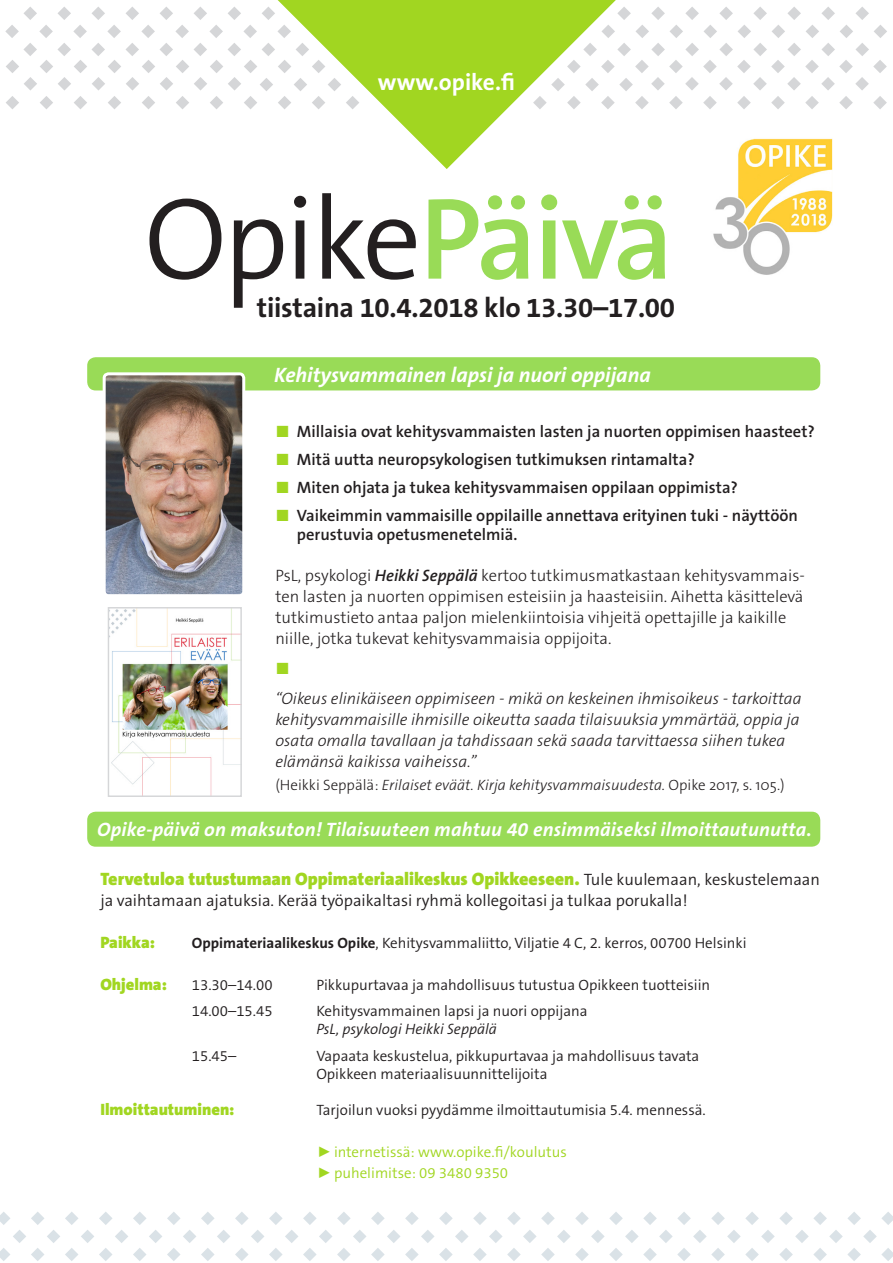
<style>
.page{position:relative;width:893px;height:1263px;background:#fff}
.page>*{position:absolute;margin:0;border:0;box-sizing:border-box;transform-origin:0 0}
.t1{font:300 117px "The Sans OT4";letter-spacing:-.03em;color:#231f20}
.t2{font:700 27.75px "The Sans OT7";letter-spacing:-.01em;color:#231f20}
.t3{font:700 23.4px "The Sans OT7";color:#fff}
.Oletus{font:italic 700 21px "The Sans OT7";color:#fff}
.t4{font:italic 700 19.5px "The Sans OT7";letter-spacing:.01em;color:#fff}
.t5{font:900 18px "The Sans Os F";color:#a1d621}
.t6{font:600 16.5px "The Sans Os F";color:#231f20}
.t7{font:300 16.5px/21px "The Sans Os F";color:#231f20}
.t8{font:italic 300 16.5px/21px "The Sans Os F";color:#231f20}
.t9{font:300 16.5px "The Sans OT4";color:#231f20}
.t10{font:900 16.5px "The Sans Os F";color:#a1d621}
.t11{font:300 16.5px "The Sans OT4";color:#a1d621}
.t12{font:300 15px "The Sans OT4";color:#231f20}
.t13{font:italic 300 15px "The Sans Os F";color:#231f20}
.t14{font:300 15px "The Sans OT4";color:#a1d621}
.t15{font:italic 300 15px "The Sans OT4";color:#231f20}
.s1{font-family:"The Sans Os F";font-weight:600;color:#99db57}
.s2{font-family:"The Sans OT4";font-weight:300;color:#a1d621}
.s3{font-weight:600;font-style:italic}
.s4{font-style:normal}
.s5{font-family:"The Sans OT4";font-weight:300;font-size:16.5px;color:#231f20}
.s6{font-family:"The Sans OT7";font-weight:700}
</style>
<div class="page">
<div style="left:87px;top:357px;width:733px;height:33px;background:#99db57;border-radius:9px"></div>
<div style="left:87px;top:812px;width:733px;height:35px;background:#99db57;border-radius:9px"></div>
<svg style="left:0;top:1212px;width:893px;height:49px"></svg>
<svg style="left:278px;top:0;width:338px;height:169px;fill:#a1d621"></svg>
<svg style="left:5px;top:7px;width:354px;height:102px"></svg>
<svg style="left:533px;top:7px;width:354px;height:102px"></svg>
<img style="left:713px;top:138px;width:120px;height:137px">
<img style="left:107px;top:376px;width:134px;height:217px">
<div style="left:103px;top:372px;width:142px;height:225px;border:3px solid #fff;border-radius:4px"></div>
<img style="left:111px;top:609px;width:129px;height:186px">
<div style="left:108px;top:607px;width:134px;height:190px;border:1px solid #d5d6d8"></div>
<p class="t3" style="left:378px;top:67px;width:139px">www.opike.fi</p>
<p class="t1" style="left:144px;top:164px;width:531px">Opike<span class="s1">Päivä</span></p>
<p class="t2" style="left:257px;top:290px;width:420px">tiistaina 10.4.2018 klo 13.30–17.00</p>
<p class="Oletus" style="left:274px;top:361px;width:378px">Kehitysvammainen lapsi ja nuori oppijana</p>
<p class="t6" style="left:275px;top:420px;width:541px"><span class="s2">■</span> Millaisia ovat kehitysvammaisten lasten ja nuorten oppimisen haasteet?</p>
<p class="t6" style="left:275px;top:448px;width:421px"><span class="s2">■</span> Mitä uutta neuropsykologisen tutkimuksen rintamalta?</p>
<p class="t6" style="left:275px;top:476px;width:464px"><span class="s2">■</span> Miten ohjata ja tukea kehitysvammaisen oppilaan oppimista?</p>
<p class="t6" style="left:275px;top:504px;width:524px"><span class="s2">■</span> Vaikeimmin vammaisille oppilaille annettava erityinen tuki - näyttöön</p>
<p class="t6" style="left:297px;top:524px;width:222px">perustuvia opetusmenetelmiä.</p>
<p class="t7" style="left:275px;top:565px;width:531px">PsL, psykologi <span class="s3">Heikki Seppälä</span> kertoo tutkimusmatkastaan kehitysvammais&shy;ten lasten ja nuorten oppimisen esteisiin ja haasteisiin. Aihetta käsittelevä tutkimustieto antaa paljon mielenkiintoisia vihjeitä opettajille ja kaikille niille, jotka tukevat kehitysvammaisia oppijoita.</p>
<p class="t11" style="left:275px;top:658px;width:16px">■</p>
<p class="t8" style="left:275px;top:688px;width:528px">“Oikeus elinikäiseen oppimiseen - mikä on keskeinen ihmisoikeus - tarkoittaa kehitysvammaisille ihmisille oikeutta saada tilaisuuksia ymmärtää, oppia ja osata omalla tavallaan ja tahdissaan sekä saada tarvittaessa siihen tukea elämänsä kaikissa vaiheissa.”</p>
<p class="t13" style="left:275px;top:776px;width:511px"><span class="s4">(Heikki Seppälä:</span> Erilaiset eväät. Kirja kehitysvammaisuudesta. <span class="s4">Opike 2017, s. 105.)</span></p>
<p class="t4" style="left:97px;top:817px;width:716px">Opike-päivä on maksuton! Tilaisuuteen mahtuu 40 ensimmäiseksi ilmoittautunutta.</p>
<p class="t5" style="left:100px;top:867px;width:721px">Tervetuloa tutustumaan Oppimateriaalikeskus Opikkeeseen. <span class="s5">Tule kuulemaan, keskustelemaan</span></p>
<p class="t9" style="left:100px;top:890px;width:589px">ja vaihtamaan ajatuksia. Kerää työpaikaltasi ryhmä kollegoitasi ja tulkaa porukalla!</p>
<p class="t10" style="left:100px;top:932px;width:56px">Paikka:</p>
<p class="t12" style="left:192px;top:933px;width:556px"><span class="s6">Oppimateriaalikeskus Opike</span>, Kehitysvammaliitto, Viljatie 4 C, 2. kerros, 00700 Helsinki</p>
<p class="t10" style="left:100px;top:974px;width:68px">Ohjelma:</p>
<p class="t12" style="left:192px;top:975px;width:82px">13.30–14.00</p>
<p class="t12" style="left:316px;top:975px;width:395px">Pikkupurtavaa ja mahdollisuus tutustua Opikkeen tuotteisiin</p>
<p class="t12" style="left:192px;top:1002px;width:82px">14.00–15.45</p>
<p class="t12" style="left:316px;top:1002px;width:273px">Kehitysvammainen lapsi ja nuori oppijana</p>
<p class="t15" style="left:316px;top:1020px;width:182px">PsL, psykologi Heikki Seppälä</p>
<p class="t12" style="left:192px;top:1046px;width:46px">15.45–</p>
<p class="t12" style="left:316px;top:1046px;width:384px">Vapaata keskustelua, pikkupurtavaa ja mahdollisuus tavata</p>
<p class="t12" style="left:316px;top:1064px;width:233px">Opikkeen materiaalisuunnittelijoita</p>
<p class="t10" style="left:100px;top:1099px;width:136px">Ilmoittautuminen:</p>
<p class="t12" style="left:316px;top:1100px;width:391px">Tarjoilun vuoksi pyydämme ilmoittautumisia 5.4. mennessä.</p>
<p class="t14" style="left:316px;top:1142px;width:252px">► internetissä: www.opike.fi/koulutus</p>
<p class="t14" style="left:316px;top:1163px;width:193px">► puhelimitse: 09 3480 9350</p>
</div>
